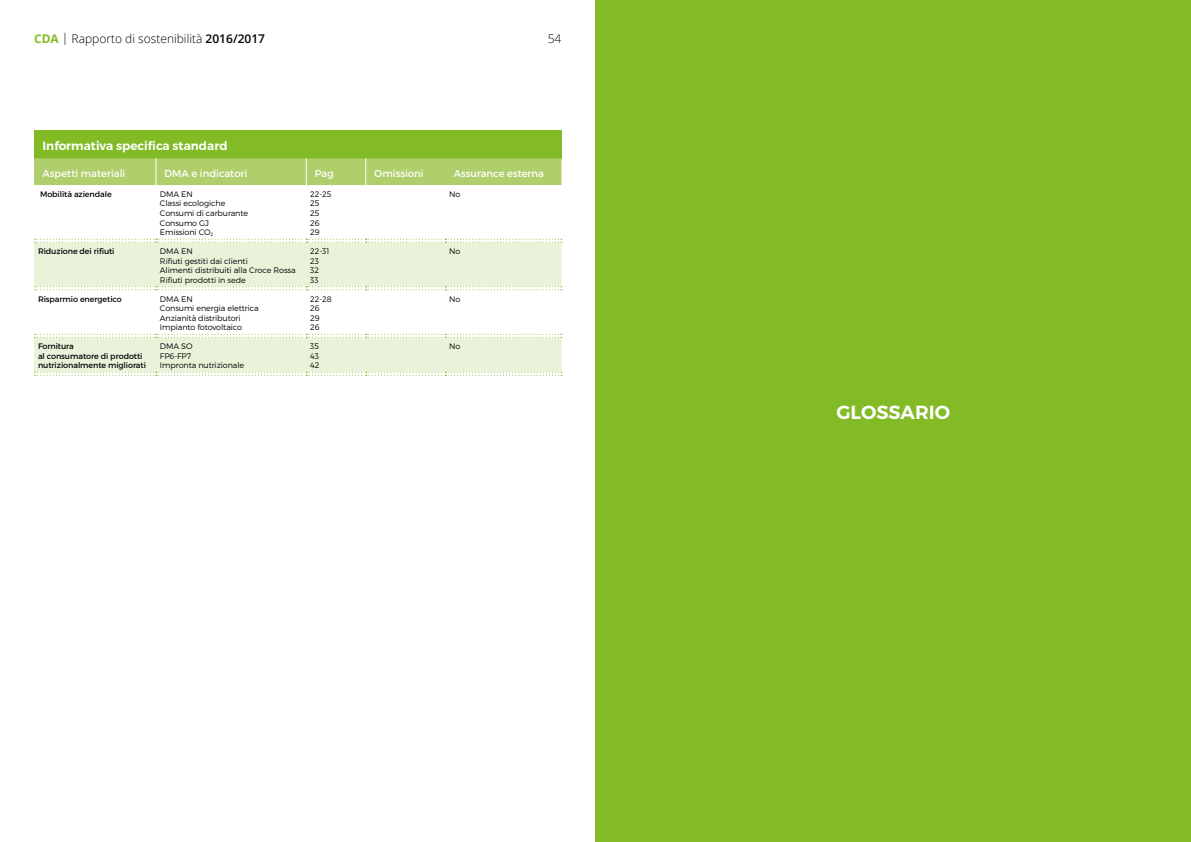
<style>
.page{position:relative;width:1191px;height:842px;background:#fff}
.page>*{position:absolute;margin:0;border:0;box-sizing:border-box;transform-origin:0 0}
.t1{font:600 19px "Montserrat";color:#fff}
.t2{font:300 12px "Open Sans";color:#000}
.t3{font:600 12px "Montserrat";color:#fff}
.t4{font:10px "Montserrat";color:#fff}
.t5{font:300 8px/9.6px "Montserrat";letter-spacing:-.01em;color:#000}
.t6{font:8px/9.6px "Montserrat";letter-spacing:-.01em;color:#000}
.s1{font-weight:700;color:#83bb26}
.s2{font-weight:600}
</style>
<div class="page">
<div style="left:34px;top:130px;width:527px;height:28px;background:#83bb26"></div>
<svg style="left:34px;top:242px;width:527px;height:130px;fill:#eaf2da"></svg>
<div style="left:34px;top:158px;width:527px;height:27px;background:#afcf6c"></div>
<svg style="left:35px;top:239px;width:527px;height:4px"></svg>
<svg style="left:35px;top:286px;width:527px;height:4px"></svg>
<svg style="left:35px;top:334px;width:527px;height:4px"></svg>
<svg style="left:35px;top:372px;width:527px;height:4px"></svg>
<div style="left:595px;top:0;width:596px;height:842px;background:#83bb26"></div>
<h2 class="t2" style="left:34px;top:31px;width:233px"><span class="s1">CDA</span> | Rapporto di sostenibilità <span class="s2">2016/2017</span></h2>
<h2 class="t2" style="left:548px;top:31px;width:15px">54</h2>
<h2 class="t3" style="left:43px;top:138px;width:186px">Informativa specifica standard</h2>
<p class="t4" style="left:43px;top:167px;width:84px">Aspetti materiali</p>
<p class="t4" style="left:164px;top:167px;width:84px">DMA e indicatori</p>
<p class="t4" style="left:315px;top:167px;width:20px">Pag</p>
<p class="t4" style="left:374px;top:167px;width:51px">Omissioni</p>
<p class="t4" style="left:454px;top:167px;width:92px">Assurance esterna</p>
<p class="t6" style="left:40px;top:189px;width:73px">Mobilità aziendale</p>
<p class="t5" style="left:160px;top:189px;width:90px">DMA EN<br>Classi ecologiche<br>Consumi di carburante<br>Consumo GJ<br>Emissioni CO<sub>2</sub></p>
<p class="t5" style="left:310px;top:189px;width:23px">22-25<br>25<br>25<br>26<br>29</p>
<p class="t5" style="left:449px;top:189px;width:13px">No</p>
<p class="t6" style="left:38px;top:246px;width:78px">Riduzione dei rifiuti</p>
<p class="t5" style="left:160px;top:246px;width:137px">DMA EN<br>Rifiuti gestiti dai clienti<br>Alimenti distribuiti alla Croce Rossa<br>Rifiuti prodotti in sede</p>
<p class="t5" style="left:310px;top:246px;width:21px">22-31<br>23<br>32<br>33</p>
<p class="t5" style="left:449px;top:246px;width:13px">No</p>
<p class="t6" style="left:38px;top:294px;width:85px">Risparmio energetico</p>
<p class="t5" style="left:160px;top:294px;width:100px">DMA EN<br>Consumi energia elettrica<br>Anzianità distributori<br>Impianto fotovoltaico</p>
<p class="t5" style="left:310px;top:294px;width:23px">22-28<br>26<br>29<br>26</p>
<p class="t5" style="left:449px;top:294px;width:13px">No</p>
<p class="t6" style="left:38px;top:341px;width:109px">Fornitura<br>al consumatore di prodotti nutrizionalmente migliorati</p>
<p class="t5" style="left:160px;top:341px;width:86px">DMA SO<br>FP6-FP7<br>Impronta nutrizionale</p>
<p class="t5" style="left:310px;top:341px;width:11px;text-align:justify">35<br>43<br>42</p>
<p class="t5" style="left:449px;top:341px;width:13px">No</p>
<h1 class="t1" style="left:836px;top:400px;width:115px">GLOSSARIO</h1>
</div>
